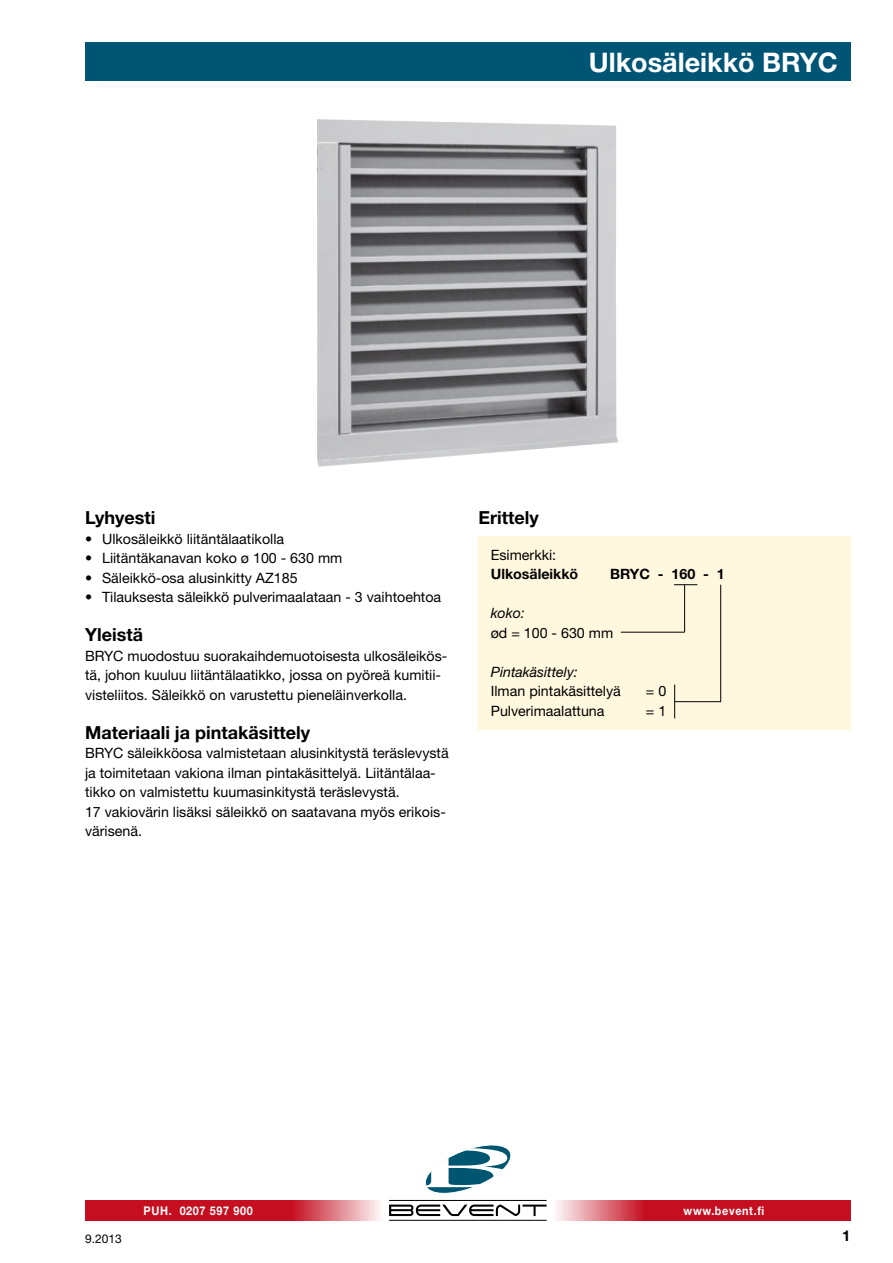
<style>
.page{position:relative;width:893px;height:1263px;background:#fff}
.page>*{position:absolute;margin:0;border:0;box-sizing:border-box;transform-origin:0 0}
.t1{font:700 27px "Helvetica Neue";color:#fff}
.t2{font:700 18px "Helvetica Neue";color:#000}
.t3{font:700 15px "Helvetica Neue";color:#000}
.t4{font:14.25px/19.5px "Helvetica Neue";color:#000}
.t5{font:700 14.25px "Helvetica Neue";color:#000}
.t6{font:italic 14.25px "Helvetica Neue";color:#000}
.t7{font:700 12px "Helvetica Neue";letter-spacing:.06em;color:#fff;scale:.9 1}
.t8{font:12px "Helvetica Neue";color:#000}
</style>
<div class="page">
<div style="left:85px;top:43px;width:765px;height:38px;background:#005575"></div>
<svg style="left:425px;top:1145px;width:86px;height:49px"></svg>
<svg style="left:389px;top:1204px;width:158px;height:12px"></svg>
<hr style="left:389px;top:1200px;width:158px;height:1px;background:#000">
<hr style="left:389px;top:1220px;width:158px;height:1px;background:#000">
<svg style="left:85px;top:1200px;width:294px;height:20px;background:#cd303e"></svg>
<svg style="left:557px;top:1200px;width:293px;height:20px;background:#cd303f"></svg>
<div style="left:478px;top:536px;width:372px;height:193px;background:#fff7de"></div>
<img style="left:317px;top:119px;width:302px;height:348px">
<svg style="left:674px;top:584px;width:23px;height:1px"></svg>
<hr style="left:720px;top:585px;width:1px;height:117px;background:#000">
<hr style="left:621px;top:632px;width:64px;height:1px;background:#000">
<hr style="left:675px;top:701px;width:46px;height:1px;background:#000">
<hr style="left:674px;top:685px;width:1px;height:33px;background:#000">
<hr style="left:684px;top:585px;width:1px;height:47px;background:#000">
<h1 class="t1" style="left:589px;top:46px;width:250px">Ulkosäleikkö BRYC</h1>
<p class="t2" style="left:85px;top:507px;width:72px">Lyhyesti</p>
<p class="t4" style="left:85px;top:529px;width:201px">• Ulkosäleikkö liitäntälaatikolla</p>
<p class="t4" style="left:85px;top:548px;width:259px">• Liitäntäkanavan koko ø 100 - 630 mm</p>
<p class="t4" style="left:85px;top:568px;width:214px">• Säleikkö-osa alusinkitty AZ185</p>
<p class="t4" style="left:85px;top:587px;width:358px">• Tilauksesta säleikkö pulverimaalataan - 3 vaihtoehtoa</p>
<p class="t2" style="left:85px;top:624px;width:59px">Yleistä</p>
<p class="t4" style="left:85px;top:646px;width:362px">BRYC muodostuu suorakaihdemuotoisesta ulkosäleikös&shy;tä, johon kuuluu liitäntälaatikko, jossa on pyöreä kumitii&shy;visteliitos. Säleikkö on varustettu pieneläinverkolla.</p>
<p class="t2" style="left:85px;top:721px;width:227px">Materiaali ja pintakäsittely</p>
<p class="t4" style="left:85px;top:743px;width:365px">BRYC säleikköosa valmistetaan alusinkitystä teräslevystä ja toimitetaan vakiona ilman pintakäsittelyä. Liitäntälaa&shy;tikko on valmistettu kuumasinkitystä teräslevystä.<br>17 vakiovärin lisäksi säleikkö on saatavana myös erikois&shy;värisenä.</p>
<p class="t2" style="left:478px;top:507px;width:62px">Erittely</p>
<p class="t4" style="left:491px;top:545px;width:67px">Esimerkki:</p>
<p class="t5" style="left:491px;top:565px;width:89px">Ulkosäleikkö</p>
<p class="t5" style="left:610px;top:565px;width:116px">BRYC - 160 - 1</p>
<p class="t6" style="left:491px;top:605px;width:36px">koko:</p>
<p class="t4" style="left:491px;top:623px;width:124px">ød = 100 - 630 mm</p>
<p class="t6" style="left:491px;top:663px;width:89px">Pintakäsittely:</p>
<p class="t4" style="left:491px;top:681px;width:132px">Ilman pintakäsittelyä</p>
<p class="t4" style="left:646px;top:681px;width:22px">= 0</p>
<p class="t4" style="left:491px;top:701px;width:115px">Pulverimaalattuna</p>
<p class="t4" style="left:646px;top:701px;width:22px">= 1</p>
<p class="t8" style="left:85px;top:1231px;width:38px">9.2013</p>
<p class="t7" style="left:144px;top:1203px;width:123px">PUH. 0207 597 900</p>
<p class="t7" style="left:684px;top:1203px;width:91px">www.bevent.fi</p>
<p class="t3" style="left:842px;top:1226px;width:10px">1</p>
</div>
